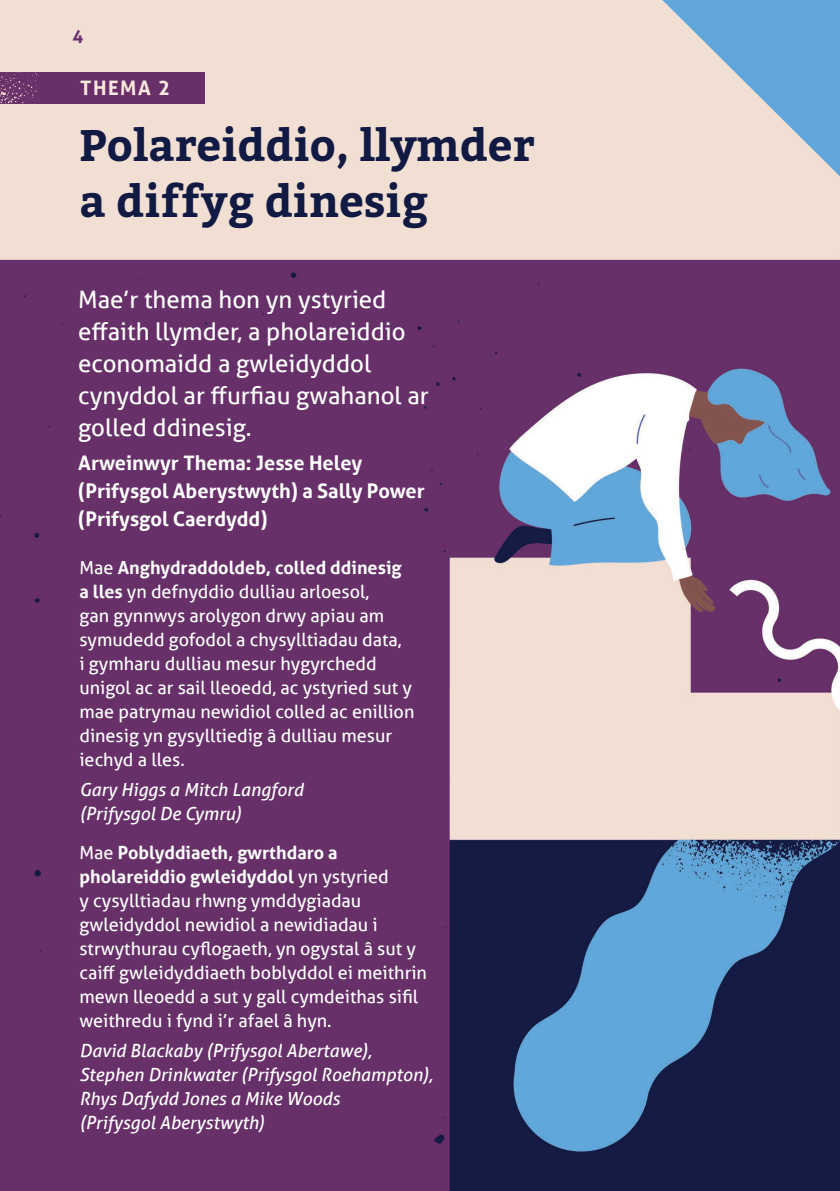
<style>
.page{position:relative;width:840px;height:1191px;background:#fff}
.page>*{position:absolute;margin:0;border:0;box-sizing:border-box;transform-origin:0 0}
.t1{font:700 44px/56px "Bitter";color:#111a43}
.t2{font:24px/32px "Aller";color:#fff}
.t3{font:700 20px/28px "Aller";color:#fff}
.t4{font:700 20px "Aller";letter-spacing:.075em;color:#fde9dd}
.t5{font:18px/24px "Aller";color:#fff}
.t6{font:italic 18px/24px "Aller";color:#fff}
.t7{font:700 18px "Aller";color:#682f69}
.s1{font-weight:700}
</style>
<div class="page">
<img style="left:0;top:0;width:839px;height:1191px">
<svg style="left:662px;top:0;width:177px;height:176px;background:#a9c2d6"></svg>
<div style="left:0;top:72px;width:204px;height:31px;background:#682f69"></div>
<svg style="left:0;top:71px;width:39px;height:32px"></svg>
<p class="t7" style="left:72px;top:26px;width:12px">4</p>
<p class="t4" style="left:80px;top:76px;width:91px">THEMA 2</p>
<p class="t1" style="left:79px;top:119px;width:456px">Polareiddio, llymder a diffyg dinesig</p>
<p class="t2" style="left:78px;top:283px;width:352px">Mae’r thema hon yn ystyried effaith llymder, a pholareiddio economaidd a gwleidyddol cynyddol ar ffurfiau gwahanol ar golled ddinesig.</p>
<p class="t3" style="left:78px;top:449px;width:348px">Arweinwyr Thema: Jesse Heley (Prifysgol Aberystwyth) a Sally Power (Prifysgol Caerdydd)</p>
<p class="t5" style="left:79px;top:555px;width:336px">Mae <span class="s1">Anghydraddoldeb, colled ddinesig a lles</span> yn defnyddio dulliau arloesol,<br>gan gynnwys arolygon drwy apiau am symudedd gofodol a chysylltiadau data,<br>i gymharu dulliau mesur hygyrchedd unigol ac ar sail lleoedd, ac ystyried sut y mae patrymau newidiol colled ac enillion dinesig yn gysylltiedig â dulliau mesur iechyd a lles.</p>
<p class="t6" style="left:79px;top:777px;width:225px">Gary Higgs a Mitch Langford (Prifysgol De Cymru)</p>
<p class="t5" style="left:79px;top:841px;width:349px">Mae <span class="s1">Poblyddiaeth, gwrthdaro a pholareiddio gwleidyddol</span> yn ystyried<br>y cysylltiadau rhwng ymddygiadau gwleidyddol newidiol a newidiadau i strwythurau cyflogaeth, yn ogystal â sut y caiff gwleidyddiaeth boblyddol ei meithrin mewn lleoedd a sut y gall cymdeithas sifil weithredu i fynd i’r afael â hyn.</p>
<p class="t6" style="left:79px;top:1038px;width:355px">David Blackaby (Prifysgol Abertawe), Stephen Drinkwater (Prifysgol Roehampton), Rhys Dafydd Jones a Mike Woods<br>(Prifysgol Aberystwyth)</p>
</div>
